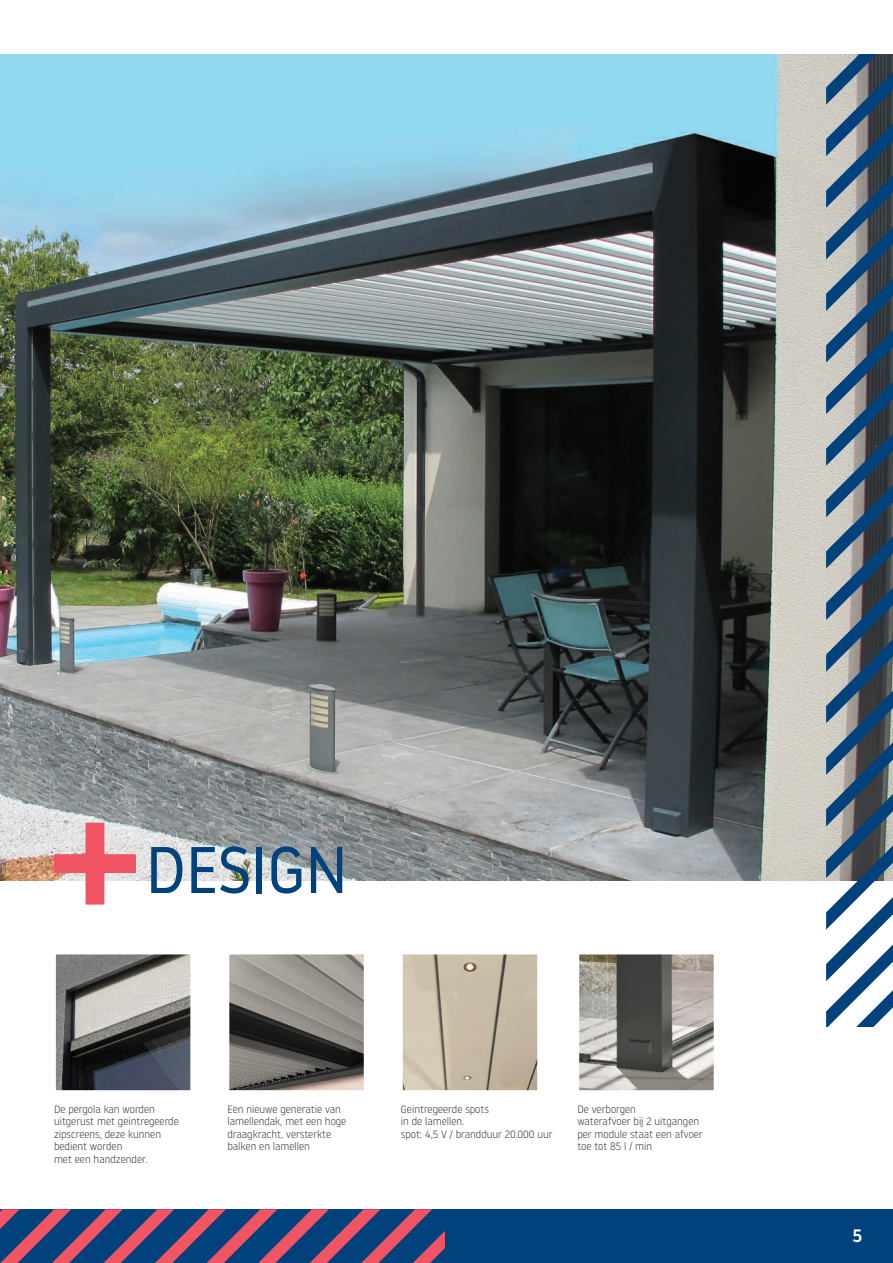
<style>
.page{position:relative;width:893px;height:1263px;background:#fff}
.page>*{position:absolute;margin:0;border:0;box-sizing:border-box;transform-origin:0 0}
.t1{font:65.7px "Noway";letter-spacing:-.025em;color:#01427c}
.t2{font:500 18px "Noway";color:#fff}
.t3{font:300 10.5px/12.6px "Noway";color:#231f20}
</style>
<div class="page">
<div style="left:0;top:1209px;width:893px;height:54px;background:#01427c"></div>
<svg style="left:0;top:1209px;width:445px;height:54px"></svg>
<img style="left:0;top:54px;width:826px;height:826px">
<svg style="left:54px;top:823px;width:82px;height:81px"></svg>
<svg style="left:579px;top:954px;width:135px;height:137px;background:#8d8a84"></svg>
<svg style="left:229px;top:954px;width:135px;height:137px;background:#7b7672"></svg>
<svg style="left:55px;top:954px;width:136px;height:137px;background:#717272"></svg>
<svg style="left:826px;top:54px;width:67px;height:973px;background:#65798b"></svg>
<svg style="left:402px;top:954px;width:136px;height:137px;background:#c6baa6"></svg>
<h1 class="t1" style="left:145px;top:825px;width:205px">DESIGN</h1>
<p class="t3" style="left:54px;top:1102px;width:126px">De pergola kan worden uitgerust met geintregeerde zipscreens, deze kunnen bedient worden<br>met een handzender.</p>
<p class="t3" style="left:401px;top:1102px;width:153px">Geintregeerde spots<br>in de lamellen.<br>spot: 4,5 V / brandduur 20.000 uur</p>
<p class="t3" style="left:227px;top:1102px;width:120px">Een nieuwe generatie van lamellendak, met een hoge draagkracht, versterkte balken en lamellen</p>
<p class="t3" style="left:577px;top:1102px;width:127px">De verborgen<br>waterafvoer bij 2 uitgangen per module staat een afvoer toe tot 85 l / min</p>
<h2 class="t2" style="left:852px;top:1223px;width:11px">5</h2>
</div>
